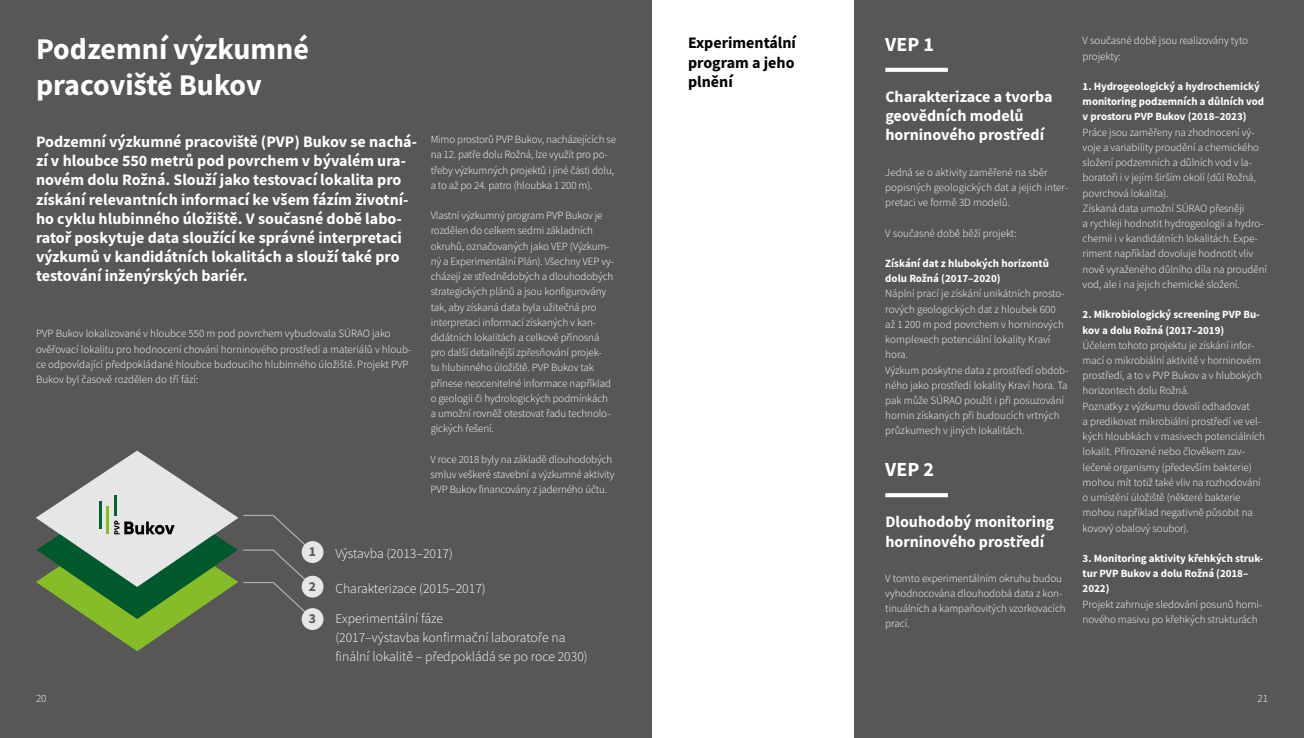
<style>
.page{position:relative;width:1304px;height:738px;background:#fff}
.page>*{position:absolute;margin:0;border:0;box-sizing:border-box;transform-origin:0 0}
.t1{font:700 30px/36px "Source Sans Pro";color:#fff}
.t2{font:700 20px "Source Sans Pro";color:#fff}
.t3{font:700 16px/19.2px "Source Sans Pro";color:#fff}
.t4{font:700 16px/19.2px "Source Sans Pro";color:#000;text-align:justify}
.t5{font:300 13.7px/18.9px "Source Sans Pro";color:#fff}
.t6{font:700 13.7px "Source Sans Pro";color:#575756}
.t7{font:300 11px/15.2px "Source Sans Pro";letter-spacing:-.005em;color:#fff}
.t8{font:700 11px/15.2px "Source Sans Pro";letter-spacing:-.005em;color:#fff}
</style>
<div class="page">
<div style="left:0;top:0;width:1304px;height:737px;background:#575756"></div>
<div style="left:302px;top:607px;width:21px;height:22px;background:#e6e6e6;border-radius:50%"></div>
<div style="left:302px;top:575px;width:21px;height:22px;background:#e6e6e6;border-radius:50%"></div>
<div style="left:302px;top:540px;width:21px;height:22px;background:#e6e6e6;border-radius:50%"></div>
<svg style="left:36px;top:450px;width:278px;height:200px"></svg>
<div style="left:652px;top:0;width:201px;height:737px;background:#fff"></div>
<svg style="left:885px;top:68px;width:63px;height:4px"></svg>
<svg style="left:885px;top:493px;width:63px;height:4px"></svg>
<h1 class="t1" style="left:36px;top:30px;width:274px">Podzemní výzkumné pracoviště Bukov</h1>
<p class="t3" style="left:36px;top:132px;width:383px">Podzemní výzkumné pracoviště (PVP) Bukov se nachá&shy;zí v hloubce 550 metrů pod povrchem v bývalém ura&shy;novém dolu Rožná. Slouží jako testovací lokalita pro získání relevantních informací ke všem fázím životní&shy;ho cyklu hlubinného úložiště. V současné době labo&shy;ratoř poskytuje data sloužící ke správné interpretaci výzkumů v kandidátních lokalitách a slouží také pro testování inženýrských bariér.</p>
<p class="t7" style="left:36px;top:326px;width:377px">PVP Bukov lokalizované v hloubce 550 m pod povrchem vybudovala SÚRAO jako ověřovací lokalitu pro hodnocení chování horninového prostředí a materiálů v hloub&shy;ce odpovídající předpokládané hloubce budoucího hlubinného úložiště. Projekt PVP Bukov byl časově rozdělen do tří fází:</p>
<p class="t7" style="left:431px;top:132px;width:187px">Mimo prostorů PVP Bukov, nacházejících se na 12. patře dolu Rožná, lze využít pro po&shy;třeby výzkumných projektů i jiné části dolu, a to až po 24. patro (hloubka 1 200 m).</p>
<p class="t7" style="left:431px;top:208px;width:185px">Vlastní výzkumný program PVP Bukov je rozdělen do celkem sedmi základních okruhů, označovaných jako VEP (Výzkum&shy;ný a Experimentální Plán). Všechny VEP vy&shy;cházejí ze střednědobých a dlouhodobých strategických plánů a jsou konfigurovány tak, aby získaná data byla užitečná pro interpretaci informací získaných v kan&shy;didátních lokalitách a celkově přínosná pro další detailnější zpřesňování projek-<br>tu hlubinného úložiště. PVP Bukov tak přinese neocenitelné informace například o geologii či hydrologických podmínkách a umožní rovněž otestovat řadu technolo&shy;gických řešení.</p>
<p class="t7" style="left:431px;top:451px;width:185px">V roce 2018 byly na základě dlouhodobých smluv veškeré stavební a výzkumné aktivity<br>PVP Bukov financovány z jaderného účtu.</p>
<p class="t7" style="left:36px;top:690px;width:12px">20</p>
<p class="t6" style="left:309px;top:542px;width:9px">1</p>
<p class="t6" style="left:309px;top:576px;width:9px">2</p>
<p class="t6" style="left:309px;top:609px;width:9px">3</p>
<p class="t5" style="left:335px;top:543px;width:119px">Výstavba (2013–2017)</p>
<p class="t5" style="left:335px;top:578px;width:152px">Charakterizace (2015–2017)</p>
<p class="t5" style="left:335px;top:609px;width:254px">Experimentální fáze<br>(2017–výstavba konfirmační laboratoře na finální lokalitě – předpokládá se po roce 2030)</p>
<h3 class="t4" style="left:688px;top:33px;width:110px">Experimentální program a jeho plnění</h3>
<h2 class="t2" style="left:885px;top:31px;width:50px">VEP 1</h2>
<h3 class="t3" style="left:885px;top:87px;width:169px">Charakterizace a tvorba geovědních modelů horninového prostředí</h3>
<p class="t7" style="left:885px;top:164px;width:184px">Jedná se o aktivity zaměřené na sběr popisných geologických dat a jejich inter&shy;pretaci ve formě 3D modelů.</p>
<p class="t7" style="left:885px;top:225px;width:133px">V současné době běží projekt:</p>
<p class="t8" style="left:885px;top:255px;width:165px">Získání dat z hlubokých horizontů dolu Rožná (2017–2020)</p>
<p class="t7" style="left:885px;top:286px;width:185px">Náplní prací je získání unikátních prosto&shy;rových geologických dat z hloubek 600<br>až 1 200 m pod povrchem v horninových komplexech potenciální lokality Kraví hora.<br>Výzkum poskytne data z prostředí obdob&shy;ného jako prostředí lokality Kraví hora. Ta pak může SÚRAO použít i při posuzování hornin získaných při budoucích vrtných průzkumech v jiných lokalitách.</p>
<h2 class="t2" style="left:885px;top:455px;width:50px">VEP 2</h2>
<h3 class="t3" style="left:885px;top:511px;width:170px">Dlouhodobý monitoring horninového prostředí</h3>
<p class="t7" style="left:885px;top:570px;width:182px">V tomto experimentálním okruhu budou vyhodnocována dlouhodobá data z kon&shy;tinuálních a kampaňovitých vzorkovacích prací.</p>
<p class="t7" style="left:1083px;top:33px;width:167px">V současné době jsou realizovány tyto projekty:</p>
<p class="t8" style="left:1083px;top:79px;width:183px">1. Hydrogeologický a hydrochemický monitoring podzemních a důlních vod v prostoru PVP Bukov (2018–2023)</p>
<p class="t7" style="left:1083px;top:124px;width:186px">Práce jsou zaměřeny na zhodnocení vý&shy;voje a variability proudění a chemického složení podzemních a důlních vod v la&shy;boratoři i v jejím širším okolí (důl Rožná, povrchová lokalita).<br>Získaná data umožní SÚRAO přesněji<br>a rychleji hodnotit hydrogeologii a hydro&shy;chemii i v kandidátních lokalitách. Expe&shy;riment například dovoluje hodnotit vliv nově vyraženého důlního díla na proudění vod, ale i na jejich chemické složení.</p>
<p class="t8" style="left:1083px;top:307px;width:179px">2. Mikrobiologický screening PVP Bu&shy;kov a dolu Rožná (2017–2019)</p>
<p class="t7" style="left:1083px;top:337px;width:184px">Účelem tohoto projektu je získání infor&shy;mací o mikrobiální aktivitě v horninovém prostředí, a to v PVP Bukov a v hlubokých horizontech dolu Rožná.<br>Poznatky z výzkumu dovolí odhadovat<br>a predikovat mikrobiální prostředí ve vel&shy;kých hloubkách v masivech potenciálních lokalit. Přirozené nebo člověkem zav&shy;lečené organismy (především bakterie) mohou mít totiž také vliv na rozhodování o umístění úložiště (některé bakterie mohou například negativně působit na kovový obalový soubor).</p>
<p class="t8" style="left:1083px;top:550px;width:182px">3. Monitoring aktivity křehkých struk&shy;tur PVP Bukov a dolu Rožná (2018–<br>2022)</p>
<p class="t7" style="left:1083px;top:596px;width:181px">Projekt zahrnuje sledování posunů horni&shy;nového masivu po křehkých strukturách</p>
<p class="t7" style="left:1257px;top:690px;width:12px">21</p>
</div>
